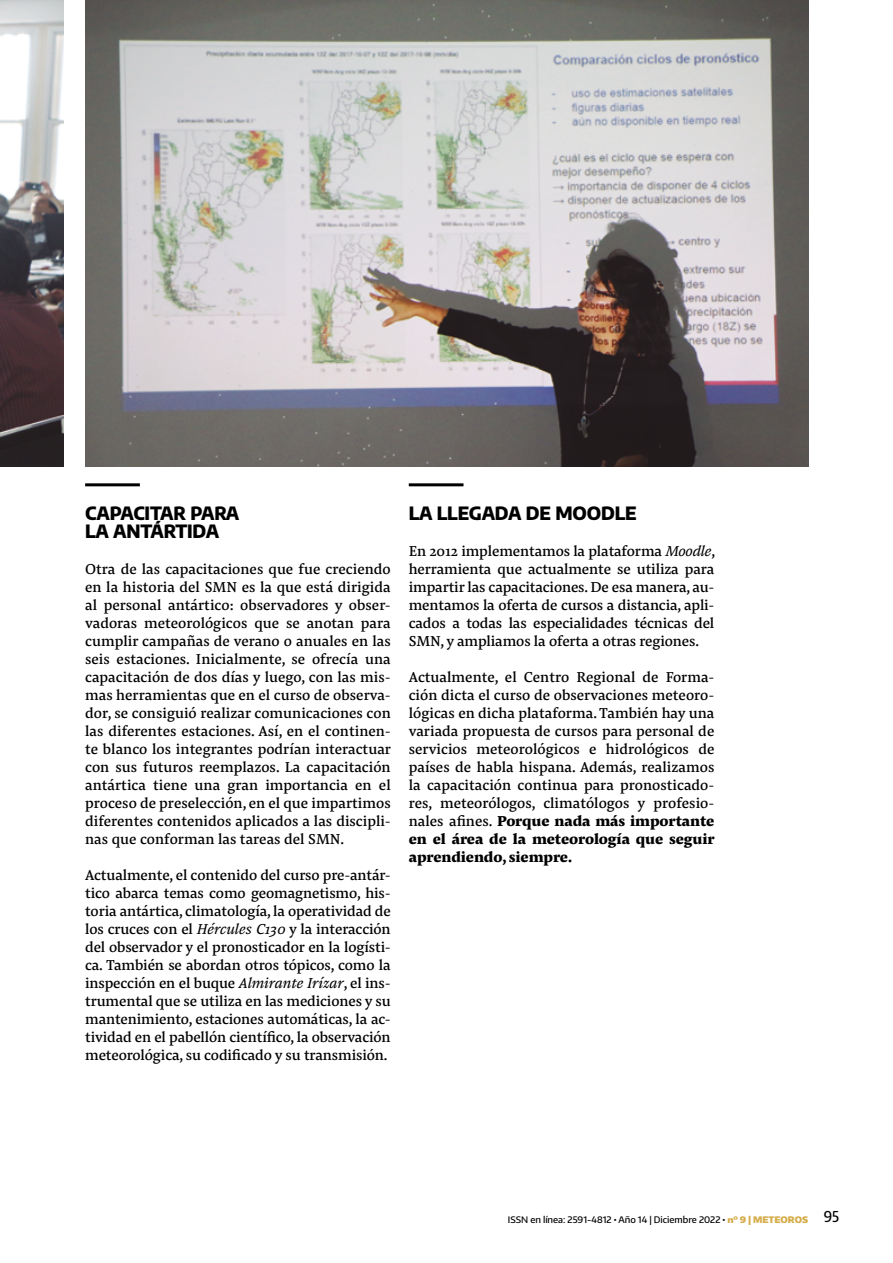
<style>
.page{position:relative;width:893px;height:1263px;background:#fff}
.page>*{position:absolute;margin:0;border:0;box-sizing:border-box;transform-origin:0 0}
.t1{font:800 18px/18px "Encode Sans";letter-spacing:-.01em;color:#000}
.t2{font:15px/18px "Pensum Pro";letter-spacing:-.01em;color:#000;text-align:justify}
.t3{font:500 15px "Encode Sans Condensed";color:#000}
.t4{font:500 9px "Encode Sans";color:#000}
.s1{font-style:italic}
.s2{font-weight:800}
.s3{font-family:"Fira Sans";font-weight:400}
.s4{font-weight:900;color:#d5ad4a}
</style>
<div class="page">
<img style="left:0;top:0;width:64px;height:466px">
<hr style="left:85px;top:483px;width:55px;height:3px;background:#000">
<hr style="left:409px;top:483px;width:54px;height:3px;background:#000">
<img style="left:85px;top:0;width:723px;height:466px">
<p class="t1" style="left:85px;top:503px;width:156px">CAPACITAR PARA<br>LA ANTÁRTIDA</p>
<p class="t2" style="left:85px;top:560px;width:307px">Otra de las capacitaciones que fue creciendo en la historia del SMN es la que está dirigida al personal antártico: observadores y obser&shy;vadoras meteorológicos que se anotan para cumplir campañas de verano o anuales en las seis estaciones. Inicialmente, se ofrecía una capacitación de dos días y luego, con las mis&shy;mas herramientas que en el curso de observa&shy;dor, se consiguió realizar comunicaciones con las diferentes estaciones. Así, en el continen&shy;te blanco los integrantes podrían interactuar con sus futuros reemplazos. La capacitación antártica tiene una gran importancia en el proceso de preselección, en el que impartimos diferentes contenidos aplicados a las discipli&shy;nas que conforman las tareas del SMN.</p>
<p class="t2" style="left:85px;top:866px;width:307px">Actualmente, el contenido del curso pre-antár&shy;tico abarca temas como geomagnetismo, his&shy;toria antártica, climatología, la operatividad de los cruces con el <span class="s1">Hércules C130</span> y la interacción del observador y el pronosticador en la logísti&shy;ca. También se abordan otros tópicos, como la inspección en el buque <span class="s1">Almirante Irízar</span>, el ins&shy;trumental que se utiliza en las mediciones y su mantenimiento, estaciones automáticas, la ac&shy;tividad en el pabellón científico, la observación meteorológica, su codificado y su transmisión.</p>
<p class="t1" style="left:409px;top:503px;width:229px">LA LLEGADA DE MOODLE</p>
<p class="t2" style="left:409px;top:542px;width:308px">En 2012 implementamos la plataforma <span class="s1">Moodle</span>, herramienta que actualmente se utiliza para impartir las capacitaciones. De esa manera, au&shy;mentamos la oferta de cursos a distancia, apli&shy;cados a todas las especialidades técnicas del SMN, y ampliamos la oferta a otras regiones.</p>
<p class="t2" style="left:409px;top:668px;width:307px">Actualmente, el Centro Regional de Forma&shy;ción dicta el curso de observaciones meteoro&shy;lógicas en dicha plataforma. También hay una variada propuesta de cursos para personal de servicios meteorológicos e hidrológicos de países de habla hispana. Además, realizamos la capacitación continua para pronosticado&shy;res, meteorólogos, climatólogos y profesio&shy;nales afines. <span class="s2">Porque nada más importante en el área de la meteorología que seguir aprendiendo, siempre.</span></p>
<p class="t4" style="left:508px;top:1213px;width:302px">ISSN en línea: 2591-4812 <span class="s3">•</span> Año 14 | Diciembre 2022 <span class="s3">•</span> <span class="s4">n° 9 | METEOROS</span></p>
<p class="t3" style="left:824px;top:1207px;width:17px">95</p>
</div>
